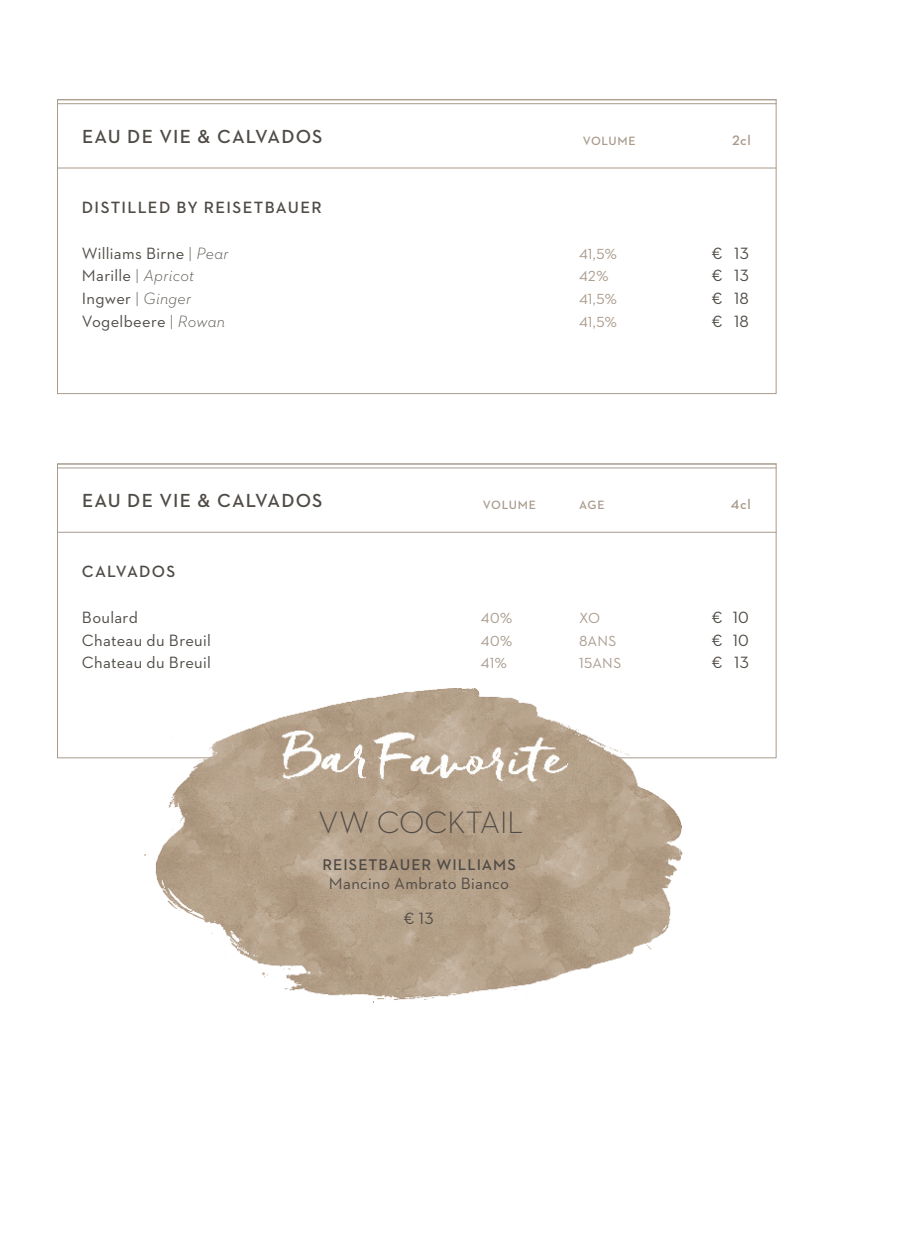
<style>
.page{position:relative;width:918px;height:1241px;background:#fff}
.page>*{position:absolute;margin:0;border:0;box-sizing:border-box;transform-origin:0 0}
.FLIESSTEXT{font:300 31.5px "Neutraface 2 Text";letter-spacing:-.015em;color:#4f4b46}
.FLIESSTEXT-2{font:600 19.25px "Neutraface 2 Text";letter-spacing:.055em;color:#4f4b46}
.FLIESSTEXT-3{font:16.62px "Neutraface 2 Text";letter-spacing:.02em;color:#4f4b46}
.FLIESSTEXT-4{font:600 16.62px "Neutraface 2 Text";letter-spacing:.075em;color:#4f4b46}
.FLIESSTEXT-5{font:600 15.75px "Neutraface 2 Text";letter-spacing:.06em;color:#4f4b46}
.FLIESSTEXT-6{font:14.88px "Neutraface 2 Text";letter-spacing:.01em;color:#a99a8c}
.FLIESSTEXT-7{font:600 14px "Neutraface 2 Text";letter-spacing:.04em;color:#a99a8c}
.FLIESSTEXT-8{font:600 12.25px "Neutraface 2 Text";letter-spacing:.06em;color:#a99a8c}
.s1{font-weight:300}
.s2{font-weight:300;font-style:italic}
</style>
<div class="page">
<hr style="left:57px;top:103px;width:719px;height:1px;background:#a99a8c">
<hr style="left:57px;top:99px;width:719px;height:1px;background:#a99a8c">
<hr style="left:57px;top:467px;width:719px;height:1px;background:#a99a8c">
<hr style="left:57px;top:463px;width:719px;height:1px;background:#a99a8c">
<hr style="left:57px;top:167px;width:719px;height:1px;background:#a99a8c">
<hr style="left:57px;top:531px;width:719px;height:1px;background:#a99a8c">
<img style="left:144px;top:688px;width:549px;height:315px">
<p class="FLIESSTEXT-2" style="left:82px;top:124px;width:242px">EAU DE VIE &amp; CALVADOS</p>
<p class="FLIESSTEXT-8" style="left:583px;top:133px;width:55px">VOLUME</p>
<p class="FLIESSTEXT-7" style="left:732px;top:131px;width:20px">2cl</p>
<p class="FLIESSTEXT-4" style="left:82px;top:197px;width:241px">DISTILLED BY REISETBAUER</p>
<p class="FLIESSTEXT-3" style="left:82px;top:242px;width:148px">Williams Birne <span class="s1">|</span> <span class="s2">Pear</span></p>
<p class="FLIESSTEXT-6" style="left:579px;top:244px;width:39px">41,5%</p>
<p class="FLIESSTEXT-3" style="left:711px;top:242px;width:39px">€ 13</p>
<p class="FLIESSTEXT-3" style="left:82px;top:265px;width:114px">Marille <span class="s1">|</span> <span class="s2">Apricot</span></p>
<p class="FLIESSTEXT-6" style="left:579px;top:267px;width:31px">42%</p>
<p class="FLIESSTEXT-3" style="left:711px;top:265px;width:39px">€ 13</p>
<p class="FLIESSTEXT-3" style="left:82px;top:288px;width:111px">Ingwer <span class="s1">|</span> <span class="s2">Ginger</span></p>
<p class="FLIESSTEXT-6" style="left:579px;top:290px;width:39px">41,5%</p>
<p class="FLIESSTEXT-3" style="left:711px;top:288px;width:39px">€ 18</p>
<p class="FLIESSTEXT-3" style="left:82px;top:311px;width:145px">Vogelbeere <span class="s1">|</span> <span class="s2">Rowan</span></p>
<p class="FLIESSTEXT-6" style="left:579px;top:312px;width:39px">41,5%</p>
<p class="FLIESSTEXT-3" style="left:711px;top:311px;width:39px">€ 18</p>
<p class="FLIESSTEXT-2" style="left:82px;top:488px;width:242px">EAU DE VIE &amp; CALVADOS</p>
<p class="FLIESSTEXT-8" style="left:483px;top:497px;width:55px">VOLUME</p>
<p class="FLIESSTEXT-8" style="left:579px;top:497px;width:27px">AGE</p>
<p class="FLIESSTEXT-7" style="left:731px;top:495px;width:21px">4cl</p>
<p class="FLIESSTEXT-4" style="left:82px;top:561px;width:95px">CALVADOS</p>
<p class="FLIESSTEXT-3" style="left:82px;top:606px;width:57px">Boulard</p>
<p class="FLIESSTEXT-6" style="left:481px;top:608px;width:33px">40%</p>
<p class="FLIESSTEXT-6" style="left:579px;top:608px;width:23px">XO</p>
<p class="FLIESSTEXT-3" style="left:711px;top:606px;width:39px">€ 10</p>
<p class="FLIESSTEXT-3" style="left:82px;top:629px;width:130px">Chateau du Breuil</p>
<p class="FLIESSTEXT-6" style="left:481px;top:631px;width:33px">40%</p>
<p class="FLIESSTEXT-6" style="left:579px;top:631px;width:39px">8ANS</p>
<p class="FLIESSTEXT-3" style="left:711px;top:629px;width:39px">€ 10</p>
<p class="FLIESSTEXT-3" style="left:82px;top:652px;width:130px">Chateau du Breuil</p>
<p class="FLIESSTEXT-6" style="left:481px;top:654px;width:27px">41%</p>
<p class="FLIESSTEXT-6" style="left:579px;top:654px;width:44px">15ANS</p>
<p class="FLIESSTEXT-3" style="left:711px;top:652px;width:39px">€ 13</p>
<p class="FLIESSTEXT" style="left:318px;top:802px;width:207px">VW COCKTAIL</p>
<p class="FLIESSTEXT-5" style="left:322px;top:854px;width:195px">REISETBAUER WILLIAMS</p>
<p class="FLIESSTEXT-3" style="left:329px;top:873px;width:182px">Mancino Ambrato Bianco</p>
<p class="FLIESSTEXT-3" style="left:404px;top:908px;width:31px">€ 13</p>
</div>
